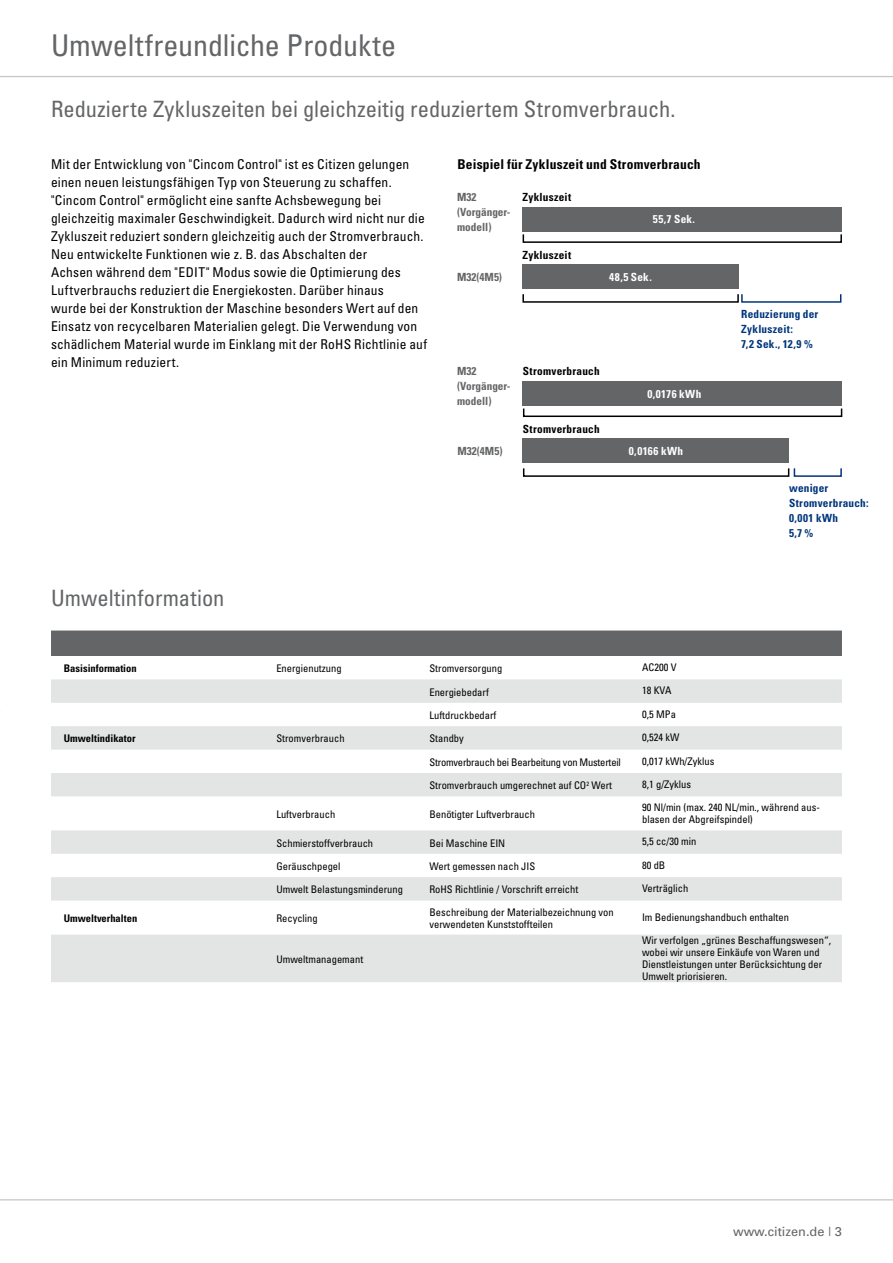
<style>
.page{position:relative;width:893px;height:1263px;background:#fff}
.page>*{position:absolute;margin:0;border:0;box-sizing:border-box;transform-origin:0 0}
.t1{font:condensed 30px "Univers";letter-spacing:-.005em;color:#646567}
.t2{font:condensed 22.5px "Univers";color:#646567}
.t3{font:condensed 13.5px/18px "Univers";letter-spacing:.01em;color:#000}
.t4{font:700 condensed 13.5px "Univers";letter-spacing:.015em;color:#000}
.t5{font:12.75px "Univers";color:#646567}
.t6{font:700 condensed 11.25px/15px "Univers";letter-spacing:.02em;color:#00357c}
.t7{font:700 condensed 11.25px/15px "Univers";color:#646567}
.t8{font:700 condensed 11.25px "Univers";letter-spacing:.025em;color:#000}
.t9{font:700 condensed 11.25px "Univers";letter-spacing:.035em;color:#fff}
.t10{font:condensed 10.5px/12px "Univers";color:#000}
.t11{font:700 condensed 10.5px "Univers";color:#000}
.t12{font:condensed 10.5px "Univers";letter-spacing:-.02em;color:#000}
</style>
<div class="page">
<hr style="left:0;top:1199px;width:893px;height:1px;background:#c6c7c8">
<hr style="left:0;top:76px;width:893px;height:1px;background:#c6c7c8">
<div style="left:522px;top:208px;width:319px;height:24px;background:#646567"></div>
<div style="left:523px;top:234px;width:319px;height:9px;border:2px solid #000"></div>
<div style="left:522px;top:264px;width:217px;height:24px;background:#646567"></div>
<div style="left:741px;top:293px;width:100px;height:10px;border:2px solid #00357c"></div>
<div style="left:522px;top:293px;width:217px;height:10px;border:2px solid #000"></div>
<div style="left:522px;top:382px;width:320px;height:24px;background:#646567"></div>
<div style="left:522px;top:438px;width:267px;height:25px;background:#646567"></div>
<div style="left:794px;top:468px;width:48px;height:9px;border:2px solid #00357c"></div>
<div style="left:523px;top:468px;width:266px;height:9px;border:2px solid #000"></div>
<div style="left:523px;top:408px;width:319px;height:9px;border:2px solid #000"></div>
<div style="left:51px;top:630px;width:791px;height:26px;background:#646567"></div>
<svg style="left:51px;top:679px;width:791px;height:303px;fill:#e3e4e4"></svg>
<h1 class="t1" style="left:51px;top:26px;width:347px">Umweltfreundliche Produkte</h1>
<h2 class="t2" style="left:51px;top:95px;width:626px">Reduzierte Zykluszeiten bei gleichzeitig reduziertem Stromverbrauch.</h2>
<p class="t3" style="left:51px;top:155px;width:378px">Mit der Entwicklung von "Cincom Control" ist es Citizen gelungen einen neuen leistungsfähigen Typ von Steuerung zu schaffen. "Cincom Control" ermöglicht eine sanfte Achsbewegung bei gleichzeitig maximaler Geschwindigkeit. Dadurch wird nicht nur die Zykluszeit reduziert sondern gleichzeitig auch der Stromverbrauch.<br>Neu entwickelte Funktionen wie z. B. das Abschalten der<br>Achsen während dem "EDIT" Modus sowie die Optimierung des Luftverbrauchs reduziert die Energiekosten. Darüber hinaus<br>wurde bei der Konstruktion der Maschine besonders Wert auf den Einsatz von recycelbaren Materialien gelegt. Die Verwendung von schädlichem Material wurde im Einklang mit der RoHS Richtlinie auf ein Minimum reduziert.</p>
<p class="t4" style="left:457px;top:156px;width:245px">Beispiel für Zykluszeit und Stromverbrauch</p>
<p class="t8" style="left:522px;top:190px;width:50px">Zykluszeit</p>
<p class="t7" style="left:457px;top:190px;width:55px">M32 (Vorgänger&shy;modell)</p>
<p class="t9" style="left:653px;top:213px;width:44px">55,7 Sek.</p>
<p class="t8" style="left:522px;top:248px;width:50px">Zykluszeit</p>
<p class="t9" style="left:609px;top:270px;width:44px">48,5 Sek.</p>
<p class="t7" style="left:457px;top:269px;width:46px">M32(4M5)</p>
<p class="t8" style="left:523px;top:364px;width:78px">Stromverbrauch</p>
<p class="t7" style="left:457px;top:364px;width:55px">M32 (Vorgänger&shy;modell)</p>
<p class="t9" style="left:647px;top:387px;width:55px">0,0176 kWh</p>
<h2 class="t2" style="left:51px;top:584px;width:175px">Umweltinformation</h2>
<p class="t7" style="left:457px;top:444px;width:46px">M32(4M5)</p>
<p class="t8" style="left:523px;top:422px;width:78px">Stromverbrauch</p>
<p class="t9" style="left:629px;top:444px;width:56px">0,0166 kWh</p>
<p class="t6" style="left:741px;top:306px;width:79px">Reduzierung der<br>Zykluszeit:<br>7,2 Sek., 12,9 %</p>
<p class="t6" style="left:789px;top:480px;width:81px">weniger<br>Stromverbrauch:<br>0,001 kWh<br>5,7 %</p>
<p class="t11" style="left:64px;top:662px;width:74px">Basisinformation</p>
<p class="t10" style="left:276px;top:662px;width:67px">Energienutzung</p>
<p class="t10" style="left:429px;top:662px;width:74px">Stromversorgung</p>
<p class="t10" style="left:642px;top:661px;width:36px">AC200 V</p>
<p class="t10" style="left:429px;top:686px;width:61px">Energiebedarf</p>
<p class="t10" style="left:642px;top:684px;width:31px">18 KVA</p>
<p class="t10" style="left:429px;top:709px;width:69px">Luftdruckbedarf</p>
<p class="t10" style="left:642px;top:708px;width:35px">0,5 MPa</p>
<p class="t11" style="left:64px;top:732px;width:73px">Umweltindikator</p>
<p class="t10" style="left:276px;top:732px;width:70px">Stromverbrauch</p>
<p class="t10" style="left:429px;top:732px;width:36px">Standby</p>
<p class="t10" style="left:642px;top:731px;width:39px">0,524 kW</p>
<p class="t12" style="left:429px;top:755px;width:193px">Stromverbrauch bei Bearbeitung von Musterteil</p>
<p class="t10" style="left:642px;top:754px;width:74px">0,017 kWh/Zyklus</p>
<p class="t10" style="left:429px;top:779px;width:184px">Stromverbrauch umgerechnet auf CO<sup>2</sup> Wert</p>
<p class="t10" style="left:642px;top:778px;width:50px">8,1 g/Zyklus</p>
<p class="t10" style="left:276px;top:808px;width:60px">Luftverbrauch</p>
<p class="t10" style="left:429px;top:808px;width:107px">Benötigter Luftverbrauch</p>
<p class="t10" style="left:642px;top:801px;width:179px">90 Nl/min (max. 240 NL/min., während aus&shy;blasen der Abgreifspindel)</p>
<p class="t10" style="left:276px;top:837px;width:98px">Schmierstoffverbrauch</p>
<p class="t10" style="left:429px;top:837px;width:77px">Bei Maschine EIN</p>
<p class="t10" style="left:642px;top:835px;width:56px">5,5 cc/30 min</p>
<p class="t10" style="left:276px;top:860px;width:66px">Geräuschpegel</p>
<p class="t10" style="left:429px;top:860px;width:107px">Wert gemessen nach JIS</p>
<p class="t10" style="left:642px;top:859px;width:25px">80 dB</p>
<p class="t10" style="left:276px;top:883px;width:128px">Umwelt Belastungsminderung</p>
<p class="t10" style="left:429px;top:883px;width:150px">RoHS Richtlinie / Vorschrift erreicht</p>
<p class="t10" style="left:642px;top:882px;width:48px">Verträglich</p>
<p class="t11" style="left:64px;top:912px;width:75px">Umweltverhalten</p>
<p class="t10" style="left:276px;top:912px;width:43px">Recycling</p>
<p class="t10" style="left:429px;top:906px;width:186px">Beschreibung der Materialbezeichnung von verwendeten Kunststoffteilen</p>
<p class="t10" style="left:642px;top:911px;width:148px">Im Bedienungshandbuch enthalten</p>
<p class="t10" style="left:276px;top:953px;width:88px">Umweltmanagemant</p>
<p class="t10" style="left:642px;top:934px;width:190px">Wir verfolgen „grünes Beschaffungswesen“, wobei wir unsere Einkäufe von Waren und Dienstleistungen unter Berücksichtung der Umwelt priorisieren.</p>
<p class="t5" style="left:733px;top:1223px;width:110px">www.citizen.de | 3</p>
</div>
